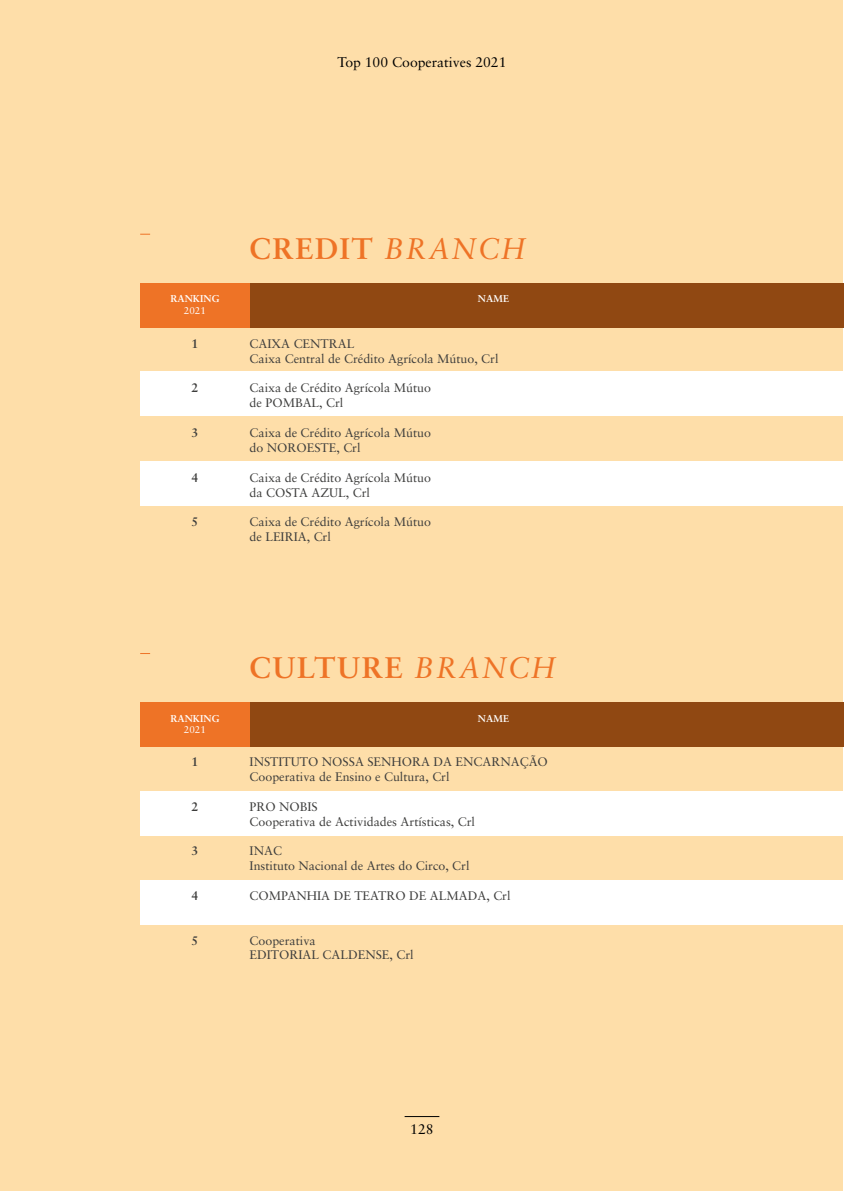
<style>
.page{position:relative;width:844px;height:1191px;background:#fff}
.page>*{position:absolute;margin:0;border:0;box-sizing:border-box;transform-origin:0 0}
.t1{font:700 29.75px "Sabon LT Pro";letter-spacing:.05em;color:#ee7326}
.t2{font:14px "Sabon LT Pro";color:#000}
.t3{font:12.42px/14.9px "Sabon LT Pro";color:#3c3c3b}
.t4{font:700 12.42px "Sabon LT Pro";color:#3c3c3b}
.t5{font:700 9.97px "Sabon LT Pro";color:#fff}
.t6{font:9.97px "Sabon LT Pro";color:#fff}
.s1{font-weight:400;font-style:italic}
</style>
<div class="page">
<div style="left:0;top:0;width:842px;height:1191px;background:#fedea9"></div>
<hr style="left:404px;top:1116px;width:35px;height:1px;background:#000">
<div style="left:140px;top:461px;width:703px;height:44px;background:#fff"></div>
<div style="left:140px;top:371px;width:703px;height:45px;background:#fff"></div>
<hr style="left:843px;top:283px;width:1px;height:44px;background:#ee7326">
<div style="left:140px;top:283px;width:109px;height:44px;background:#ee7326"></div>
<div style="left:249px;top:283px;width:594px;height:44px;background:#904812"></div>
<div style="left:140px;top:880px;width:703px;height:45px;background:#fff"></div>
<div style="left:140px;top:791px;width:703px;height:45px;background:#fff"></div>
<hr style="left:843px;top:702px;width:1px;height:44px;background:#ee7326">
<div style="left:140px;top:702px;width:109px;height:44px;background:#ee7326"></div>
<div style="left:249px;top:702px;width:594px;height:44px;background:#904812"></div>
<p class="t2" style="left:337px;top:53px;width:171px">Top 100 Cooperatives 2021</p>
<p class="t5" style="left:170px;top:292px;width:51px">RANKING</p>
<p class="t6" style="left:184px;top:304px;width:24px">2021</p>
<p class="t4" style="left:191px;top:335px;width:8px">1</p>
<p class="t4" style="left:191px;top:380px;width:8px">2</p>
<p class="t4" style="left:191px;top:425px;width:8px">3</p>
<p class="t4" style="left:191px;top:469px;width:8px">4</p>
<p class="t4" style="left:191px;top:514px;width:8px">5</p>
<h1 class="t1" style="left:249px;top:230px;width:277px">CREDIT <span class="s1">BRANCH</span></h1>
<p class="t5" style="left:477px;top:292px;width:33px">NAME</p>
<p class="t3" style="left:249px;top:336px;width:250px">CAIXA CENTRAL<br>Caixa Central de Crédito Agrícola Mútuo, Crl</p>
<p class="t3" style="left:249px;top:380px;width:183px">Caixa de Crédito Agrícola Mútuo de POMBAL, Crl</p>
<p class="t3" style="left:249px;top:425px;width:183px">Caixa de Crédito Agrícola Mútuo do NOROESTE, Crl</p>
<p class="t3" style="left:249px;top:469px;width:183px">Caixa de Crédito Agrícola Mútuo da COSTA AZUL, Crl</p>
<p class="t3" style="left:249px;top:514px;width:183px">Caixa de Crédito Agrícola Mútuo de LEIRIA, Crl</p>
<p class="t5" style="left:170px;top:712px;width:51px">RANKING</p>
<p class="t6" style="left:184px;top:723px;width:24px">2021</p>
<p class="t4" style="left:191px;top:754px;width:8px">1</p>
<p class="t4" style="left:191px;top:798px;width:8px">2</p>
<p class="t4" style="left:191px;top:843px;width:8px">3</p>
<p class="t4" style="left:191px;top:887px;width:8px">4</p>
<p class="t4" style="left:191px;top:932px;width:8px">5</p>
<h1 class="t1" style="left:249px;top:649px;width:307px">CULTURE <span class="s1">BRANCH</span></h1>
<p class="t5" style="left:477px;top:712px;width:33px">NAME</p>
<p class="t3" style="left:249px;top:754px;width:300px">INSTITUTO NOSSA SENHORA DA ENCARNAÇÃO<br>Cooperativa de Ensino e Cultura, Crl</p>
<p class="t3" style="left:249px;top:798px;width:227px">PRO NOBIS<br>Cooperativa de Actividades Artísticas, Crl</p>
<p class="t3" style="left:249px;top:843px;width:221px">INAC<br>Instituto Nacional de Artes do Circo, Crl</p>
<p class="t3" style="left:249px;top:888px;width:262px">COMPANHIA DE TEATRO DE ALMADA, Crl</p>
<p class="t3" style="left:249px;top:932px;width:165px">Cooperativa<br>EDITORIAL CALDENSE, Crl</p>
<p class="t2" style="left:410px;top:1120px;width:25px">128</p>
</div>
